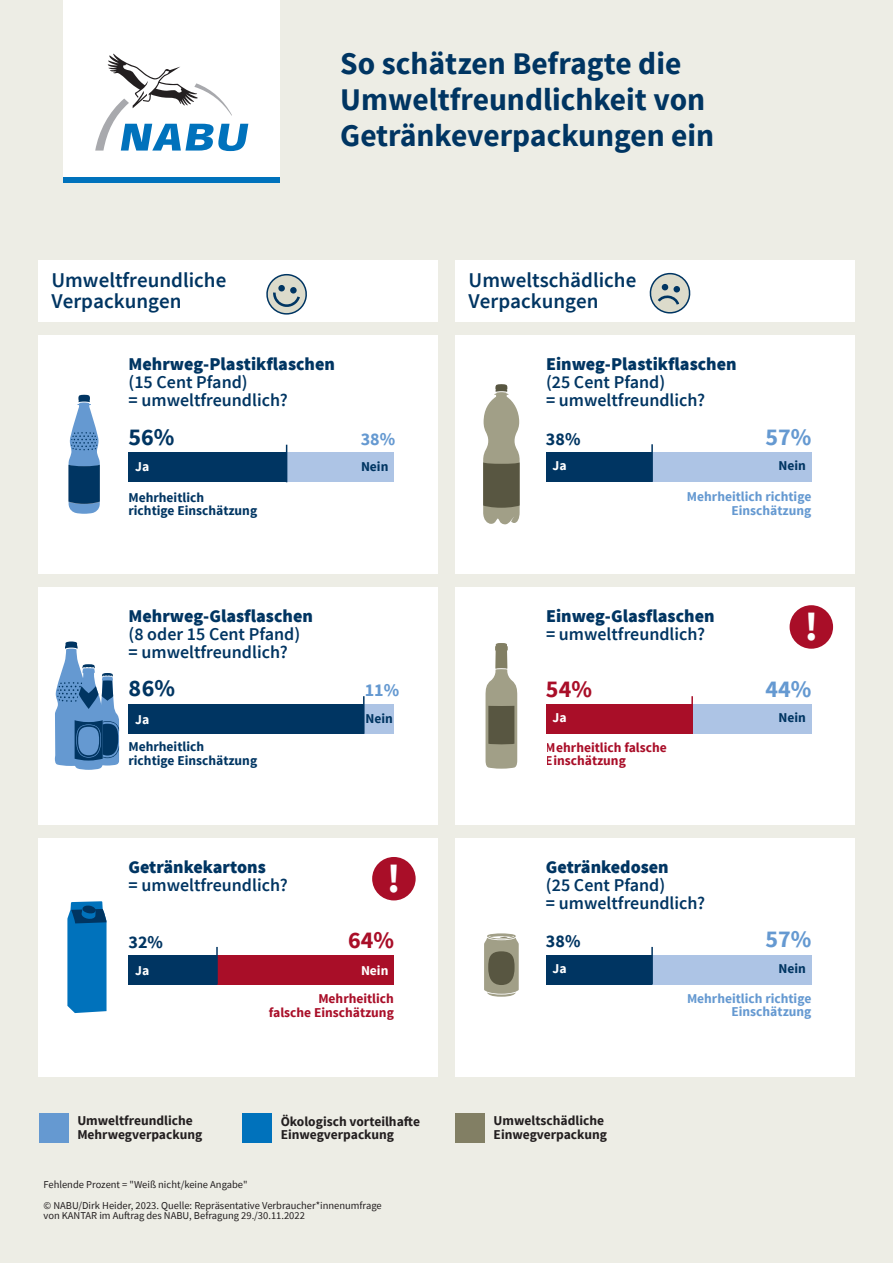
<style>
.page{position:relative;width:893px;height:1263px;background:#edede5}
.page>*{position:absolute;margin:0;border:0;box-sizing:border-box;transform-origin:0 0}
.t1{font:700 40.8px "Source Sans Pro";color:#fff}
.t2{font:700 31.5px/36px "Source Sans Pro";color:#003562}
.t3{font:700 24px "Source Sans Pro";color:#6599d1}
.t4{font:700 24px "Source Sans Pro";color:#003562}
.t5{font:700 24px "Source Sans Pro";color:#a90e28}
.t6{font:600 21px/21px "Source Sans Pro";color:#003562}
.t7{font:600 18px/18px "Source Sans Pro";color:#003562}
.t8{font:900 18px "Source Sans Pro";color:#003562}
.t9{font:700 18px "Source Sans Pro";color:#003562}
.t10{font:700 18px "Source Sans Pro";color:#6599d1}
.t11{font:700 13.5px/13.5px "Source Sans Pro";color:#231f20}
.t12{font:700 13.5px/13.5px "Source Sans Pro";color:#003562}
.t13{font:700 13.5px/13.5px "Source Sans Pro";color:#6599d1;text-align:right}
.t14{font:700 13.5px/13.5px "Source Sans Pro";color:#a90e28}
.t15{font:700 13.5px "Source Sans Pro";color:#fff}
.t16{font:10.5px/21px "Source Sans Pro";color:#231f20}
</style>
<div class="page">
<div style="left:38px;top:587px;width:399px;height:238px;background:#fff"></div>
<div style="left:455px;top:335px;width:400px;height:238px;background:#fff"></div>
<div style="left:38px;top:838px;width:399px;height:238px;background:#fff"></div>
<div style="left:455px;top:587px;width:400px;height:238px;background:#fff"></div>
<div style="left:38px;top:335px;width:399px;height:238px;background:#fff"></div>
<div style="left:38px;top:261px;width:399px;height:61px;background:#fff"></div>
<div style="left:455px;top:261px;width:400px;height:61px;background:#fff"></div>
<div style="left:455px;top:838px;width:400px;height:238px;background:#fff"></div>
<svg style="left:483px;top:384px;width:37px;height:140px;background:#999784"></svg>
<svg style="left:486px;top:643px;width:31px;height:126px"></svg>
<svg style="left:484px;top:933px;width:35px;height:64px;background:#aeac98"></svg>
<div style="left:488px;top:951px;width:27px;height:34px;background:#585641;border-radius:50%"></div>
<svg style="left:67px;top:901px;width:40px;height:112px;background:#0f75b8"></svg>
<svg style="left:55px;top:641px;width:64px;height:129px"></svg>
<svg style="left:69px;top:395px;width:31px;height:119px"></svg>
<div style="left:39px;top:1113px;width:29px;height:30px;background:#6599d1"></div>
<div style="left:455px;top:1113px;width:30px;height:30px;background:#827f64"></div>
<div style="left:243px;top:1113px;width:29px;height:30px;background:#0072bc"></div>
<div style="left:217px;top:955px;width:177px;height:30px;background:#a90e28"></div>
<div style="left:129px;top:955px;width:88px;height:30px;background:#003562"></div>
<div style="left:692px;top:704px;width:119px;height:30px;background:#adc4e5"></div>
<div style="left:546px;top:704px;width:146px;height:30px;background:#a90e28"></div>
<div style="left:364px;top:704px;width:30px;height:30px;background:#adc4e5"></div>
<div style="left:129px;top:704px;width:235px;height:30px;background:#003562"></div>
<div style="left:287px;top:453px;width:107px;height:29px;background:#adc4e5"></div>
<div style="left:129px;top:453px;width:158px;height:29px;background:#003562"></div>
<div style="left:546px;top:955px;width:106px;height:29px;background:#003562"></div>
<div style="left:652px;top:955px;width:159px;height:29px;background:#adc4e5"></div>
<div style="left:546px;top:452px;width:106px;height:30px;background:#003562"></div>
<div style="left:652px;top:452px;width:159px;height:30px;background:#adc4e5"></div>
<div style="left:372px;top:857px;width:44px;height:43px;background:#a90e28;border-radius:50%"></div>
<div style="left:790px;top:605px;width:43px;height:44px;background:#a90e28;border-radius:50%"></div>
<hr style="left:286px;top:445px;width:1px;height:37px;background:#003562">
<hr style="left:651px;top:444px;width:2px;height:38px;background:#003562">
<hr style="left:691px;top:696px;width:2px;height:38px;background:#a90e28">
<hr style="left:363px;top:696px;width:2px;height:38px;background:#003562">
<hr style="left:216px;top:947px;width:2px;height:37px;background:#003562">
<hr style="left:651px;top:947px;width:2px;height:37px;background:#003562">
<svg style="left:266px;top:274px;width:41px;height:41px"></svg>
<svg style="left:649px;top:273px;width:42px;height:41px"></svg>
<div style="left:64px;top:0;width:216px;height:177px;background:#fff"></div>
<svg style="left:95px;top:54px;width:153px;height:97px"></svg>
<div style="left:64px;top:177px;width:216px;height:6px;background:#0072bc"></div>
<h2 class="t2" style="left:340px;top:47px;width:375px">So schätzen Befragte die<br>Umweltfreundlichkeit von<br>Getränkeverpackungen ein</h2>
<p class="t6" style="left:52px;top:270px;width:176px">Umweltfreundliche<br>Verpackungen</p>
<p class="t6" style="left:469px;top:270px;width:169px">Umweltschädliche<br>Verpackungen</p>
<p class="t8" style="left:129px;top:352px;width:208px">Mehrweg-Plastikflaschen</p>
<p class="t7" style="left:129px;top:374px;width:161px">(15 Cent Pfand)<br>= umweltfreundlich?</p>
<h3 class="t4" style="left:129px;top:422px;width:47px">56%</h3>
<p class="t10" style="left:361px;top:428px;width:36px">38%</p>
<p class="t8" style="left:546px;top:352px;width:192px">Einweg-Plastikflaschen</p>
<p class="t7" style="left:546px;top:374px;width:161px">(25 Cent Pfand)<br>= umweltfreundlich?</p>
<p class="t9" style="left:546px;top:427px;width:36px">38%</p>
<h3 class="t3" style="left:765px;top:422px;width:47px">57%</h3>
<p class="t15" style="left:135px;top:458px;width:16px">Ja</p>
<p class="t12" style="left:361px;top:460px;width:29px">Nein</p>
<p class="t15" style="left:553px;top:457px;width:16px">Ja</p>
<p class="t12" style="left:778px;top:460px;width:29px">Nein</p>
<p class="t12" style="left:129px;top:491px;width:130px">Mehrheitlich<br>richtige Einschätzung</p>
<p class="t13" style="left:687px;top:491px;width:126px">Mehrheitlich richtige<br>Einschätzung</p>
<p class="t8" style="left:129px;top:604px;width:186px">Mehrweg-Glasflaschen</p>
<p class="t7" style="left:129px;top:625px;width:173px">(8 oder 15 Cent Pfand) = umweltfreundlich?</p>
<p class="t8" style="left:546px;top:604px;width:170px">Einweg-Glasflaschen</p>
<p class="t7" style="left:546px;top:625px;width:161px">= umweltfreundlich?</p>
<h1 class="t1" style="left:804px;top:600px;width:15px">!</h1>
<h3 class="t4" style="left:129px;top:673px;width:48px">86%</h3>
<p class="t10" style="left:365px;top:679px;width:36px">11%</p>
<h3 class="t5" style="left:546px;top:673px;width:47px">54%</h3>
<h3 class="t3" style="left:765px;top:673px;width:47px">44%</h3>
<p class="t15" style="left:135px;top:710px;width:16px">Ja</p>
<p class="t12" style="left:365px;top:712px;width:29px">Nein</p>
<p class="t15" style="left:553px;top:709px;width:16px">Ja</p>
<p class="t12" style="left:778px;top:712px;width:29px">Nein</p>
<p class="t12" style="left:129px;top:741px;width:130px">Mehrheitlich<br>richtige Einschätzung</p>
<p class="t14" style="left:546px;top:741px;width:122px">Mehrheitlich falsche<br>Einschätzung</p>
<p class="t8" style="left:129px;top:855px;width:139px">Getränkekartons</p>
<p class="t7" style="left:129px;top:876px;width:161px">= umweltfreundlich?</p>
<h1 class="t1" style="left:387px;top:852px;width:15px">!</h1>
<p class="t8" style="left:546px;top:855px;width:124px">Getränkedosen</p>
<p class="t7" style="left:546px;top:876px;width:161px">(25 Cent Pfand)<br>= umweltfreundlich?</p>
<h3 class="t5" style="left:348px;top:924px;width:47px">64%</h3>
<p class="t9" style="left:129px;top:930px;width:36px">32%</p>
<p class="t9" style="left:546px;top:930px;width:36px">38%</p>
<h3 class="t3" style="left:765px;top:924px;width:47px">57%</h3>
<p class="t15" style="left:135px;top:962px;width:16px">Ja</p>
<p class="t15" style="left:361px;top:962px;width:29px">Nein</p>
<p class="t14" style="left:269px;top:992px;width:127px;text-align:right">Mehrheitlich<br>falsche Einschätzung</p>
<p class="t15" style="left:553px;top:960px;width:16px">Ja</p>
<p class="t12" style="left:778px;top:963px;width:29px">Nein</p>
<p class="t13" style="left:687px;top:992px;width:126px">Mehrheitlich richtige<br>Einschätzung</p>
<p class="t11" style="left:281px;top:1115px;width:141px">Ökologisch vorteilhafte<br>Einwegverpackung</p>
<p class="t11" style="left:77px;top:1114px;width:126px">Umweltfreundliche<br>Mehrwegverpackung</p>
<p class="t11" style="left:494px;top:1114px;width:115px">Umweltschädliche<br>Einwegverpackung</p>
<p class="t16" style="left:43px;top:1174px;width:340px">Fehlende Prozent = "Weiß nicht/keine Angabe"<br>© NABU/Dirk Heider, 2023. Quelle: Repräsentative Verbraucher*innenumfrage</p>
<p class="t16" style="left:43px;top:1205px;width:263px">von KANTAR im Auftrag des NABU, Befragung 29./30.11.2022</p>
</div>
